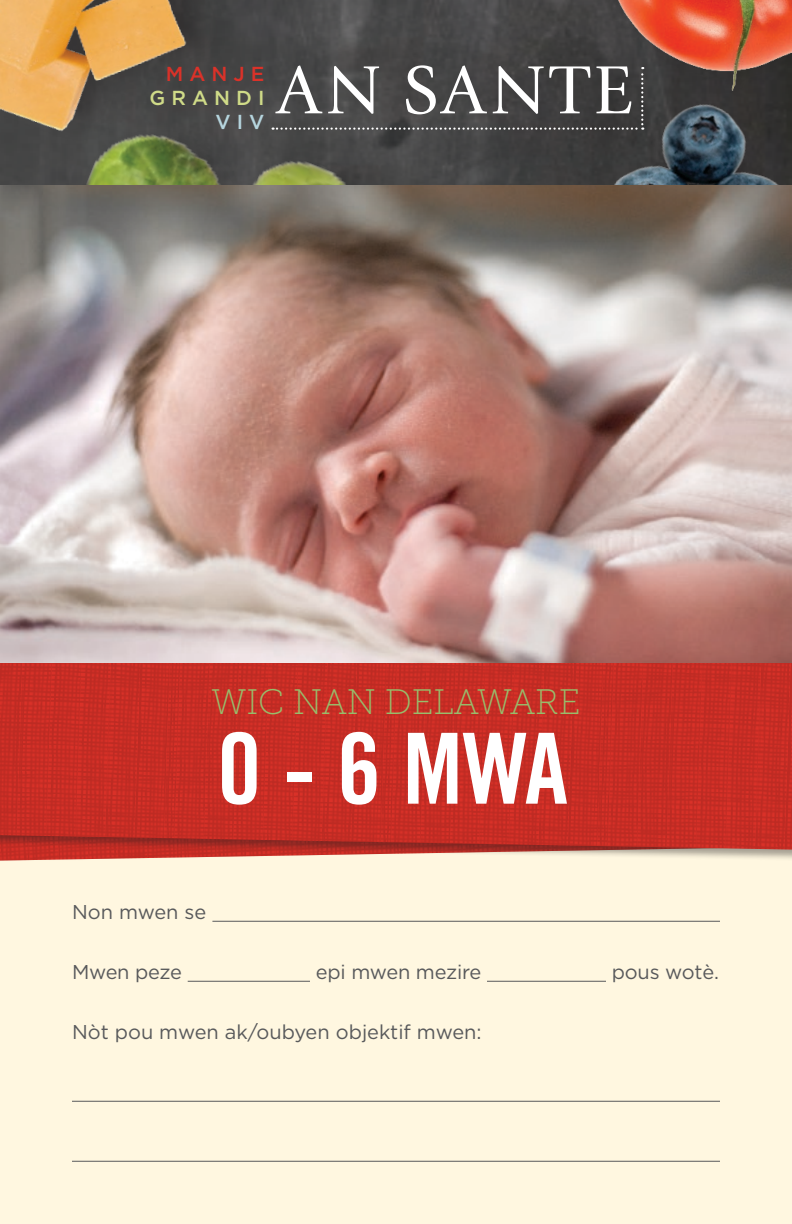
<style>
.page{position:relative;width:792px;height:1224px;background:#fff}
.page>*{position:absolute;margin:0;border:0;box-sizing:border-box;transform-origin:0 0}
.t1{font:98.2px "Trade Gothic LT Std Bd Cn 20";color:#fff}
.t2{font:71px "Giovanni Std";letter-spacing:.07em;color:#fff}
.t3{font:35.4px "Museo Slab 100";color:#98bd6b}
.t4{font:500 20.2px "Gotham";letter-spacing:.3em;color:#d0db88}
.t5{font:500 20.2px "Gotham";letter-spacing:.3em;color:#db3229}
.t6{font:500 20.2px "Gotham";color:#b6d5de}
.t7{font:20px "Gotham HTF";letter-spacing:-.01em;color:#58595b}
</style>
<div class="page">
<div style="left:0;top:808px;width:792px;height:416px;background:#fff7e0"></div>
<img style="left:134px;top:662px;width:30px;height:185px">
<img style="left:105px;top:662px;width:36px;height:184px">
<img style="left:75px;top:662px;width:37px;height:183px">
<img style="left:46px;top:662px;width:36px;height:182px">
<img style="left:16px;top:662px;width:37px;height:181px">
<img style="left:0;top:662px;width:24px;height:180px">
<img style="left:575px;top:662px;width:22px;height:188px">
<img style="left:545px;top:662px;width:30px;height:188px">
<img style="left:516px;top:662px;width:29px;height:188px">
<img style="left:486px;top:662px;width:30px;height:188px">
<img style="left:457px;top:662px;width:29px;height:188px">
<img style="left:427px;top:662px;width:30px;height:188px">
<img style="left:398px;top:662px;width:29px;height:188px">
<img style="left:387px;top:662px;width:11px;height:188px">
<img style="left:358px;top:662px;width:29px;height:188px">
<img style="left:328px;top:662px;width:30px;height:188px">
<img style="left:299px;top:662px;width:29px;height:188px">
<img style="left:270px;top:662px;width:29px;height:188px">
<img style="left:233px;top:662px;width:37px;height:188px">
<img style="left:204px;top:662px;width:36px;height:187px">
<img style="left:174px;top:662px;width:37px;height:186px">
<img style="left:164px;top:662px;width:17px;height:185px">
<img style="left:791px;top:662px;width:1px;height:188px">
<img style="left:762px;top:662px;width:29px;height:188px">
<img style="left:732px;top:662px;width:30px;height:188px">
<img style="left:703px;top:662px;width:29px;height:188px">
<img style="left:673px;top:662px;width:30px;height:188px">
<img style="left:644px;top:662px;width:29px;height:188px">
<img style="left:614px;top:662px;width:30px;height:188px">
<img style="left:597px;top:662px;width:17px;height:188px">
<img style="left:0;top:0;width:587px;height:186px">
<svg style="left:273px;top:67px;width:299px;height:63px;background:#454545"></svg>
<div style="left:0;top:0;width:229px;height:144px;background:#404040"></div>
<img style="left:0;top:0;width:189px;height:151px">
<img style="left:22px;top:72px;width:395px;height:114px">
<img style="left:572px;top:65px;width:220px;height:121px">
<img style="left:0;top:186px;width:792px;height:476px">
<img style="left:587px;top:0;width:18px;height:93px">
<img style="left:605px;top:0;width:187px;height:93px">
<hr style="left:212px;top:921px;width:508px;height:1px;background:#58595b">
<hr style="left:188px;top:981px;width:122px;height:1px;background:#58595b">
<hr style="left:487px;top:981px;width:119px;height:1px;background:#58595b">
<hr style="left:72px;top:1101px;width:648px;height:1px;background:#58595b">
<hr style="left:72px;top:1161px;width:648px;height:1px;background:#58595b">
<p class="t5" style="left:166px;top:60px;width:100px">MANJE</p>
<p class="t4" style="left:149px;top:85px;width:117px">GRANDI</p>
<p class="t6" style="left:216px;top:109px;width:50px">VIV</p>
<h2 class="t2" style="left:276px;top:50px;width:358px">AN SANTE</h2>
<h3 class="t3" style="left:211px;top:683px;width:371px">WIC NAN DELAWARE</h3>
<h1 class="t1" style="left:218px;top:709px;width:352px">0 - 6 MWA</h1>
<p class="t7" style="left:72px;top:900px;width:136px">Non mwen se</p>
<p class="t7" style="left:72px;top:960px;width:112px">Mwen peze</p>
<p class="t7" style="left:316px;top:960px;width:167px">epi mwen mezire</p>
<p class="t7" style="left:612px;top:960px;width:109px">pous wotè.</p>
<p class="t7" style="left:72px;top:1020px;width:411px">Nòt pou mwen ak/oubyen objektif mwen:</p>
</div>
